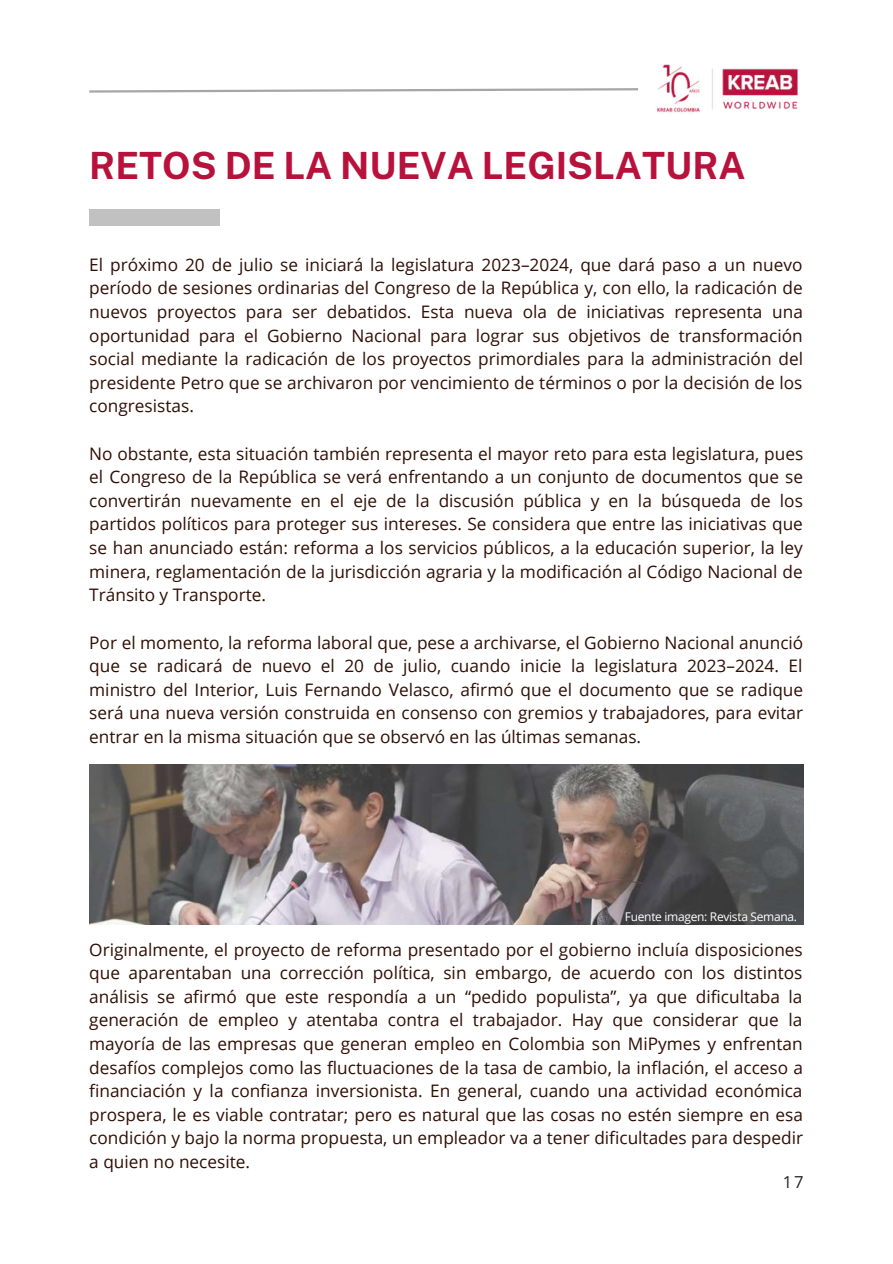
<style>
.page{position:relative;width:893px;height:1264px;background:#fff}
.page>*{position:absolute;margin:0;border:0;box-sizing:border-box;transform-origin:0 0}
.t1{font:700 37.5px "Public Sans";color:#b8123c}
.t2{font:17.25px/23.5px "Open Sans";color:#2f0e03;text-align:justify}
.t3{font:16.5px "Open Sans";color:#222}
.t4{font:12px "Open Sans";letter-spacing:-.025em;color:#fff}
</style>
<div class="page">
<img style="left:657px;top:64px;width:142px;height:49px">
<svg style="left:89px;top:88px;width:550px;height:5px"></svg>
<div style="left:89px;top:209px;width:131px;height:17px;background:#c1c1c1"></div>
<img style="left:89px;top:764px;width:714px;height:160px">
<h1 class="t1" style="left:89px;top:143px;width:658px">RETOS DE LA NUEVA LEGISLATURA</h1>
<p class="t2" style="left:89px;top:252px;width:715px">El próximo 20 de julio se iniciará la legislatura 2023–2024, que dará paso a un nuevo período de sesiones ordinarias del Congreso de la República y, con ello, la radicación de nuevos proyectos para ser debatidos. Esta nueva ola de iniciativas representa una oportunidad para el Gobierno Nacional para lograr sus objetivos de transformación social mediante la radicación de los proyectos primordiales para la administración del presidente Petro que se archivaron por vencimiento de términos o por la decisión de los congresistas.</p>
<p class="t2" style="left:89px;top:441px;width:715px">No obstante, esta situación también representa el mayor reto para esta legislatura, pues el Congreso de la República se verá enfrentando a un conjunto de documentos que se convertirán nuevamente en el eje de la discusión pública y en la búsqueda de los partidos políticos para proteger sus intereses. Se considera que entre las iniciativas que se han anunciado están: reforma a los servicios públicos, a la educación superior, la ley minera, reglamentación de la jurisdicción agraria y la modificación al Código Nacional de Tránsito y Transporte.</p>
<p class="t2" style="left:89px;top:630px;width:715px">Por el momento, la reforma laboral que, pese a archivarse, el Gobierno Nacional anunció que se radicará de nuevo el 20 de julio, cuando inicie la legislatura 2023–2024. El ministro del Interior, Luis Fernando Velasco, afirmó que el documento que se radique será una nueva versión construida en consenso con gremios y trabajadores, para evitar entrar en la misma situación que se observó en las últimas semanas.</p>
<p class="t4" style="left:625px;top:908px;width:174px">Fuente imagen: Revista Semana.</p>
<p class="t2" style="left:89px;top:937px;width:715px">Originalmente, el proyecto de reforma presentado por el gobierno incluía disposiciones que aparentaban una corrección política, sin embargo, de acuerdo con los distintos análisis se afirmó que este respondía a un “pedido populista”, ya que dificultaba la generación de empleo y atentaba contra el trabajador. Hay que considerar que la mayoría de las empresas que generan empleo en Colombia son MiPymes y enfrentan desafíos complejos como las fluctuaciones de la tasa de cambio, la inflación, el acceso a financiación y la confianza inversionista. En general, cuando una actividad económica prospera, le es viable contratar; pero es natural que las cosas no estén siempre en esa condición y bajo la norma propuesta, un empleador va a tener dificultades para despedir a quien no necesite.</p>
<p class="t3" style="left:782px;top:1170px;width:22px">17</p>
</div>
